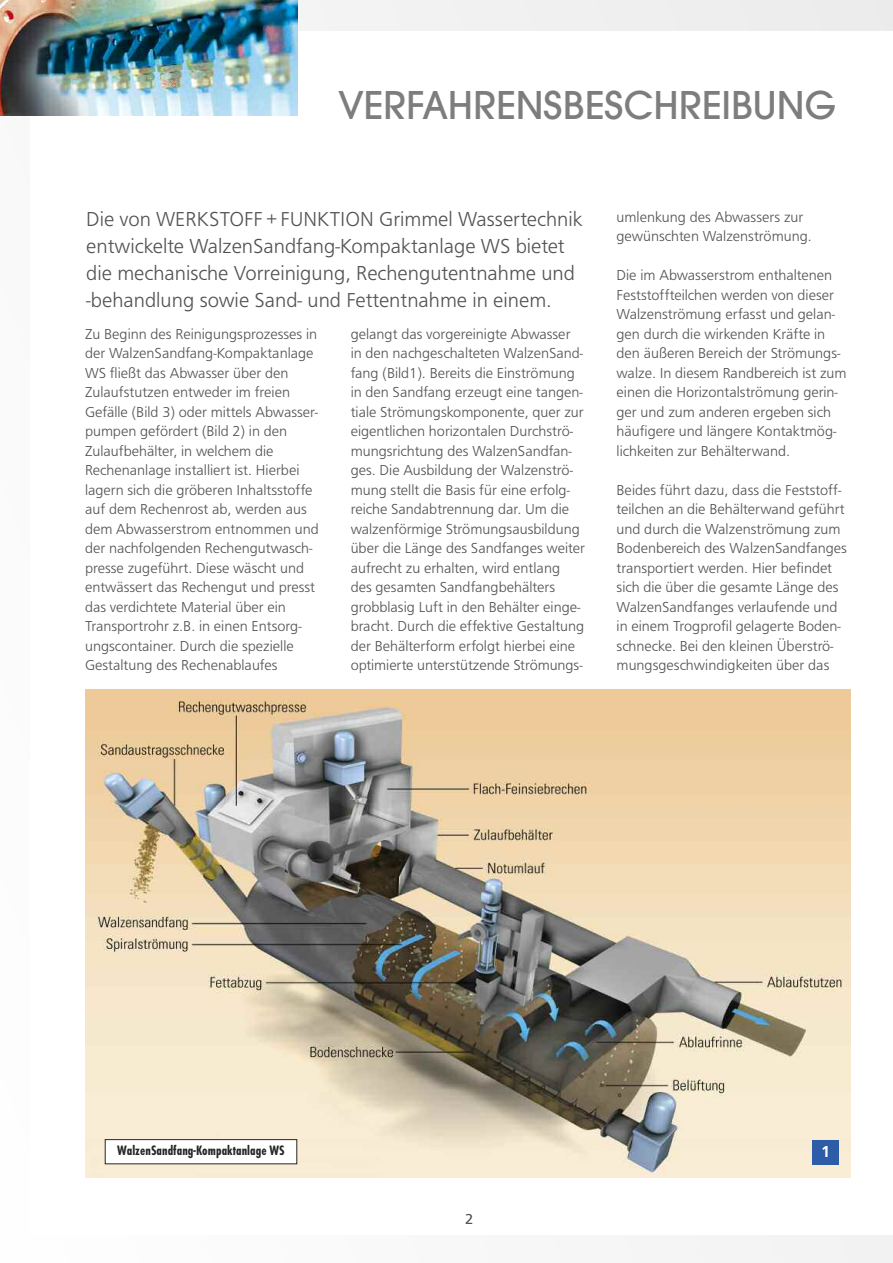
<style>
.page{position:relative;width:893px;height:1263px;background:#f9f9f9}
.page>*{position:absolute;margin:0;border:0;box-sizing:border-box;transform-origin:0 0}
.t1{font:42px "A861 Geometrical";color:#7d7d7d}
.t2{font:300 21px/27px "Front Page";color:#525152}
.t3{font:700 16.5px "Front Page";color:#fff}
.t4{font:300 15px/19.5px "Front Page";color:#525152}
.t5{font:15px "Front Page";color:#525152}
.t6{font:700 14.1px "Function Cond";letter-spacing:.005em;color:#272627}
</style>
<div class="page">
<div style="left:30px;top:31px;width:863px;height:1204px;background:#fff"></div>
<img style="left:0;top:0;width:297px;height:116px">
<img style="left:85px;top:690px;width:765px;height:488px">
<div style="left:812px;top:1140px;width:26px;height:24px;background:#2e5da8"></div>
<div style="left:105px;top:1139px;width:192px;height:25px;background:#fff"></div>
<div style="left:105px;top:1139px;width:192px;height:25px;border:1px solid #272627"></div>
<h1 class="t1" style="left:339px;top:91px;width:499px">VERFAHRENSBESCHREIBUNG</h1>
<h2 class="t2" style="left:86px;top:207px;width:498px">Die von WERKSTOFF+ FUNKTION Grimmel Wassertechnik entwickelte WalzenSandfang-Kompaktanlage WS bietet die mechanische Vorreinigung, Rechengutentnahme und -behandlung sowie Sand- und Fettentnahme in einem.</h2>
<p class="t4" style="left:85px;top:325px;width:235px">Zu Beginn des Reinigungsprozesses in der WalzenSandfang-Kompaktanlage WS fließt das Abwasser über den Zulaufstutzen entweder im freien Gefälle (Bild 3) oder mittels Abwasser&shy;pumpen gefördert (Bild 2) in den Zulaufbehälter, in welchem die Rechenanlage installiert ist. Hierbei lagern sich die gröberen Inhaltsstoffe auf dem Rechenrost ab, werden aus dem Abwasserstrom entnommen und der nachfolgenden Rechengutwasch&shy;presse zugeführt. Diese wäscht und entwässert das Rechengut und presst das verdichtete Material über ein Transportrohr z.B. in einen Entsorg&shy;ungscontainer. Durch die spezielle Gestaltung des Rechenablaufes</p>
<p class="t4" style="left:351px;top:325px;width:236px">gelangt das vorgereinigte Abwasser in den nachgeschalteten WalzenSand&shy;fang (Bild1). Bereits die Einströmung in den Sandfang erzeugt eine tangen&shy;tiale Strömungskomponente, quer zur eigentlichen horizontalen Durchströ&shy;mungsrichtung des WalzenSandfan&shy;ges. Die Ausbildung der Walzenströ&shy;mung stellt die Basis für eine erfolg&shy;reiche Sandabtrennung dar. Um die walzenförmige Strömungsausbildung über die Länge des Sandfanges weiter aufrecht zu erhalten, wird entlang des gesamten Sandfangbehälters grobblasig Luft in den Behälter einge&shy;bracht. Durch die effektive Gestaltung der Behälterform erfolgt hierbei eine optimierte unterstützende Strömungs-</p>
<p class="t4" style="left:617px;top:208px;width:197px">umlenkung des Abwassers zur gewünschten Walzenströmung.</p>
<p class="t4" style="left:617px;top:266px;width:232px">Die im Abwasserstrom enthaltenen Feststoffteilchen werden von dieser Walzenströmung erfasst und gelan&shy;gen durch die wirkenden Kräfte in den äußeren Bereich der Strömungs&shy;walze. In diesem Randbereich ist zum einen die Horizontalströmung gerin&shy;ger und zum anderen ergeben sich häufigere und längere Kontaktmög&shy;lichkeiten zur Behälterwand.</p>
<p class="t4" style="left:617px;top:481px;width:232px">Beides führt dazu, dass die Feststoff&shy;teilchen an die Behälterwand geführt und durch die Walzenströmung zum Bodenbereich des WalzenSandfanges transportiert werden. Hier befindet sich die über die gesamte Länge des WalzenSandfanges verlaufende und in einem Trogprofil gelagerte Boden&shy;schnecke. Bei den kleinen Überströ&shy;mungsgeschwindigkeiten über das</p>
<p class="t6" style="left:117px;top:1145px;width:169px">WalzenSandfang-Kompaktanlage WS</p>
<p class="t3" style="left:821px;top:1145px;width:10px">1</p>
<p class="t5" style="left:465px;top:1213px;width:10px">2</p>
</div>
